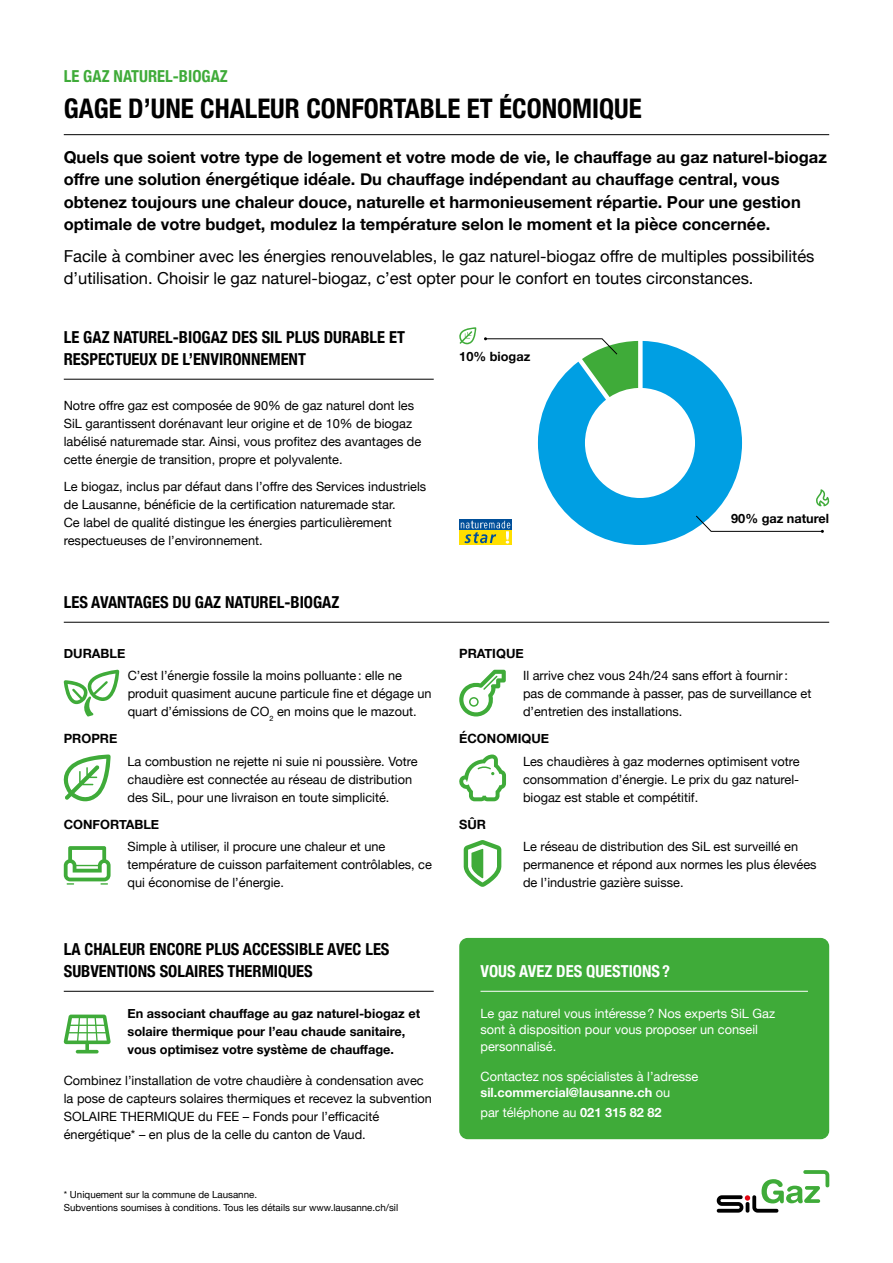
<style>
.page{position:relative;width:893px;height:1263px;background:#fff}
.page>*{position:absolute;margin:0;border:0;box-sizing:border-box;transform-origin:0 0}
.t1{font:700 condensed 27px "Helvetica Neue";color:#000}
.t2{font:700 16.5px/22.5px "Helvetica Neue";color:#000}
.t3{font:16.5px/22.5px "Helvetica Neue";color:#000}
.t4{font:700 condensed 16.5px/22.5px "Helvetica Neue";color:#000}
.t5{font:700 condensed 16.5px "Helvetica Neue";color:#fff}
.t6{font:700 condensed 16.5px "Helvetica Neue";color:#3fab39}
.t7{font:12.75px/18px "Helvetica Neue";color:#000}
.t8{font:700 12.75px/18px "Helvetica Neue";color:#000}
.t9{font:12.75px/16.5px "Helvetica Neue";color:#fff}
.t10{font:9.75px/13.5px "Helvetica Neue";color:#000}
.s1{font-weight:700}
</style>
<div class="page">
<svg style="left:717px;top:1170px;width:112px;height:42px"></svg>
<hr style="left:64px;top:134px;width:765px;height:1px;background:#000">
<hr style="left:64px;top:379px;width:370px;height:1px;background:#000">
<svg style="left:459px;top:327px;width:370px;height:218px"></svg>
<hr style="left:64px;top:622px;width:765px;height:1px;background:#000">
<svg style="left:64px;top:670px;width:55px;height:46px"></svg>
<svg style="left:63px;top:754px;width:48px;height:47px"></svg>
<svg style="left:64px;top:846px;width:47px;height:39px"></svg>
<svg style="left:459px;top:670px;width:47px;height:46px"></svg>
<svg style="left:459px;top:754px;width:47px;height:47px"></svg>
<svg style="left:464px;top:840px;width:37px;height:47px"></svg>
<hr style="left:64px;top:991px;width:370px;height:1px;background:#000">
<svg style="left:64px;top:1014px;width:47px;height:39px"></svg>
<div style="left:459px;top:938px;width:370px;height:201px;background:#3fab39;border-radius:9px"></div>
<hr style="left:480px;top:991px;width:328px;height:1px;background:#fff">
<p class="t6" style="left:64px;top:62px;width:166px">LE GAZ NATUREL-BIOGAZ</p>
<h1 class="t1" style="left:64px;top:86px;width:579px">GAGE D’UNE CHALEUR CONFORTABLE ET ÉCONOMIQUE</h1>
<p class="t2" style="left:64px;top:146px;width:765px">Quels que soient votre type de logement et votre mode de vie, le chauffage au gaz naturel-biogaz offre une solution énergétique idéale. Du chauffage indépendant au chauffage central, vous obtenez toujours une chaleur douce, naturelle et harmonieusement répartie. Pour une gestion optimale de votre budget, modulez la température selon le moment et la pièce concernée.</p>
<p class="t3" style="left:64px;top:246px;width:752px">Facile à combiner avec les énergies renouvelables, le gaz naturel-biogaz offre de multiples possibilités d’utilisation. Choisir le gaz naturel-biogaz, c’est opter pour le confort en toutes circonstances.</p>
<p class="t4" style="left:64px;top:325px;width:343px">LE GAZ NATUREL-BIOGAZ DES SIL PLUS DURABLE ET<br>RESPECTUEUX DE L’ENVIRONNEMENT</p>
<p class="t7" style="left:64px;top:397px;width:359px">Notre offre gaz est composée de 90% de gaz naturel dont les SiL garantissent dorénavant leur origine et de 10% de biogaz labélisé naturemade star. Ainsi, vous profitez des avantages de cette énergie de transition, propre et polyvalente.</p>
<p class="t7" style="left:64px;top:478px;width:364px">Le biogaz, inclus par défaut dans l’offre des Services industriels de Lausanne, bénéficie de la certification naturemade star.<br>Ce label de qualité distingue les énergies particulièrement respectueuses de l’environnement.</p>
<p class="t4" style="left:64px;top:590px;width:277px">LES AVANTAGES DU GAZ NATUREL-BIOGAZ</p>
<p class="t8" style="left:64px;top:645px;width:63px">DURABLE</p>
<p class="t8" style="left:64px;top:730px;width:55px">PROPRE</p>
<p class="t7" style="left:128px;top:667px;width:305px">C’est l’énergie fossile la moins polluante: elle ne produit quasiment aucune particule fine et dégage un quart d’émissions de CO<sub>2</sub> en moins que le mazout.</p>
<p class="t7" style="left:128px;top:753px;width:292px">La combustion ne rejette ni suie ni poussière. Votre chaudière est connectée au réseau de distribution des SiL, pour une livraison en toute simplicité.</p>
<p class="t8" style="left:64px;top:816px;width:97px">CONFORTABLE</p>
<p class="t7" style="left:128px;top:839px;width:306px">Simple à utiliser, il procure une chaleur et une température de cuisson parfaitement contrôlables, ce qui économise de l’énergie.</p>
<p class="t4" style="left:64px;top:937px;width:327px">LA CHALEUR ENCORE PLUS ACCESSIBLE AVEC LES<br>SUBVENTIONS SOLAIRES THERMIQUES</p>
<p class="t8" style="left:128px;top:1005px;width:294px">En associant chauffage au gaz naturel-biogaz et solaire thermique pour l’eau chaude sanitaire, vous optimisez votre système de chauffage.</p>
<p class="t7" style="left:64px;top:1072px;width:370px">Combinez l’installation de votre chaudière à condensation avec la pose de capteurs solaires thermiques et recevez la subvention SOLAIRE THERMIQUE du FEE – Fonds pour l’efficacité énergétique* – en plus de la celle du canton de Vaud.</p>
<p class="t10" style="left:64px;top:1188px;width:336px">* Uniquement sur la commune de Lausanne.<br>Subventions soumises à conditions. Tous les détails sur www.lausanne.ch/sil</p>
<p class="t8" style="left:459px;top:348px;width:73px">10% biogaz</p>
<p class="t8" style="left:459px;top:645px;width:66px">PRATIQUE</p>
<p class="t8" style="left:731px;top:510px;width:100px">90% gaz naturel</p>
<p class="t7" style="left:523px;top:668px;width:290px">Il arrive chez vous 24h/24 sans effort à fournir: pas de commande à passer, pas de surveillance et d’entretien des installations.</p>
<p class="t8" style="left:459px;top:730px;width:91px">ÉCONOMIQUE</p>
<p class="t7" style="left:523px;top:753px;width:278px;text-align:justify">Les chaudières à gaz modernes optimisent votre consommation d’énergie. Le prix du gaz naturel&shy;biogaz est stable et compétitif.</p>
<p class="t8" style="left:459px;top:816px;width:28px">SÛR</p>
<p class="t7" style="left:523px;top:839px;width:295px">Le réseau de distribution des SiL est surveillé en permanence et répond aux normes les plus élevées de l’industrie gazière suisse.</p>
<p class="t5" style="left:480px;top:958px;width:191px">VOUS AVEZ DES QUESTIONS?</p>
<p class="t9" style="left:480px;top:1006px;width:296px">Le gaz naturel vous intéresse? Nos experts SiL Gaz sont à disposition pour vous proposer un conseil personnalisé.</p>
<p class="t9" style="left:480px;top:1069px;width:219px">Contactez nos spécialistes à l’adresse <span class="s1">sil.commercial@lausanne.ch</span> ou</p>
<p class="t9" style="left:480px;top:1105px;width:183px">par téléphone au <span class="s1">021 315 82 82</span></p>
</div>
